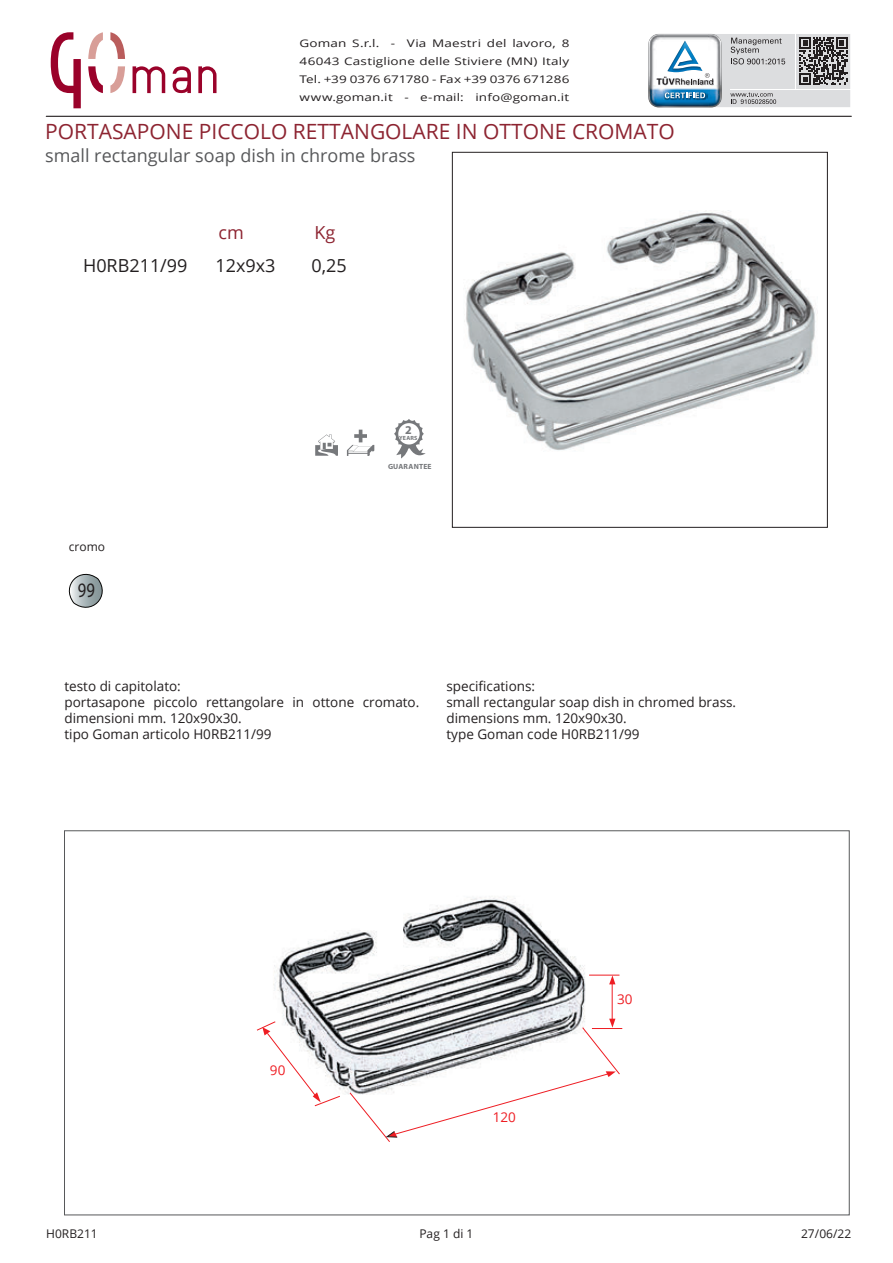
<style>
.page{position:relative;width:893px;height:1263px;background:#fff}
.page>*{position:absolute;margin:0;border:0;box-sizing:border-box;transform-origin:0 0}
.t1{font:21px "Open Sans";color:#8d2431}
.t2{font:20.7px "Myriad Pro";color:#231f20;scale:.8 1}
.t3{font:18px "Open Sans";color:#57585a}
.t4{font:18px "Open Sans";color:#231f20}
.t5{font:18px "Open Sans";color:#8d2431}
.t6{font:13.5px/16.2px "Open Sans";color:#231f20}
.t7{font:13.5px "Open Sans";color:#ee1d23}
.t8{font:12px "Open Sans";color:#231f20}
.t9{font:700 12px "Myriad Pro";color:#76787b}
.t10{font:10.5px/18px "Open Sans";letter-spacing:.01em;color:#231f20;text-align:justify;scale:1.29 1}
.t11{font:700 7.5px "Myriad Pro";letter-spacing:.025em;color:#76787b}
.t12{font:700 6px "Myriad Pro";letter-spacing:.04em;color:#76787b}
</style>
<div class="page">
<hr style="left:46px;top:116px;width:805px;height:1px;background:#231f20">
<svg style="left:648px;top:33px;width:202px;height:75px"></svg>
<svg style="left:88px;top:66px;width:15px;height:27px"></svg>
<svg style="left:198px;top:66px;width:19px;height:27px"></svg>
<svg style="left:133px;top:66px;width:32px;height:27px"></svg>
<svg style="left:173px;top:66px;width:18px;height:27px"></svg>
<svg style="left:88px;top:32px;width:15px;height:27px"></svg>
<svg style="left:110px;top:32px;width:15px;height:27px"></svg>
<svg style="left:110px;top:66px;width:15px;height:27px"></svg>
<svg style="left:51px;top:32px;width:30px;height:76px"></svg>
<svg style="left:315px;top:434px;width:23px;height:22px"></svg>
<svg style="left:347px;top:430px;width:27px;height:26px"></svg>
<div style="left:452px;top:152px;width:376px;height:375px;border:1px solid #231f20"></div>
<svg style="left:394px;top:419px;width:32px;height:39px"></svg>
<svg style="left:68px;top:573px;width:35px;height:35px"></svg>
<img style="left:465px;top:210px;width:353px;height:241px">
<img style="left:273px;top:897px;width:335px;height:210px">
<svg style="left:256px;top:1021px;width:84px;height:85px"></svg>
<hr style="left:589px;top:975px;width:30px;height:1px;background:#ee1d23">
<hr style="left:592px;top:1028px;width:30px;height:1px;background:#ee1d23">
<hr style="left:612px;top:983px;width:1px;height:36px;background:#ee1d23">
<svg style="left:609px;top:975px;width:6px;height:9px"></svg>
<svg style="left:349px;top:1019px;width:271px;height:123px"></svg>
<p class="t10" style="left:299px;top:34px;width:211px">Goman S.r.l. - Via Maestri del lavoro, 8<br>46043 Castiglione delle Stiviere (MN) Italy Tel. +39 0376 671780 - Fax +39 0376 671286 www.goman.it - e-mail: info@goman.it</p>
<h1 class="t1" style="left:45px;top:117px;width:631px">PORTASAPONE PICCOLO RETTANGOLARE IN OTTONE CROMATO</h1>
<h3 class="t3" style="left:45px;top:143px;width:372px">small rectangular soap dish in chrome brass</h3>
<h3 class="t4" style="left:83px;top:253px;width:106px">H0RB211/99</h3>
<h3 class="t5" style="left:218px;top:221px;width:27px">cm</h3>
<h3 class="t4" style="left:215px;top:253px;width:62px">12x9x3</h3>
<h3 class="t5" style="left:314px;top:221px;width:22px">Kg</h3>
<h3 class="t4" style="left:311px;top:253px;width:37px">0,25</h3>
<p class="t8" style="left:69px;top:538px;width:38px">cromo</p>
<h2 class="t2" style="left:78px;top:578px;width:23px">99</h2>
<p class="t9" style="left:405px;top:422px;width:8px">2</p>
<p class="t12" style="left:399px;top:434px;width:20px">YEARS</p>
<p class="t11" style="left:388px;top:461px;width:45px">GUARANTEE</p>
<p class="t6" style="left:64px;top:677px;width:356px">testo di capitolato:<br>portasapone piccolo rettangolare in ottone cromato. dimensioni mm. 120x90x30.<br>tipo Goman articolo H0RB211/99</p>
<p class="t6" style="left:446px;top:677px;width:291px">specifications:<br>small rectangular soap dish in chromed brass. dimensions mm. 120x90x30.<br>type Goman code H0RB211/99</p>
<p class="t7" style="left:270px;top:1061px;width:17px">90</p>
<p class="t7" style="left:493px;top:1107px;width:25px">120</p>
<p class="t7" style="left:617px;top:990px;width:17px">30</p>
<p class="t8" style="left:46px;top:1226px;width:53px">H0RB211</p>
<p class="t8" style="left:419px;top:1226px;width:56px">Pag 1 di 1</p>
<p class="t8" style="left:801px;top:1226px;width:52px">27/06/22</p>
</div>
